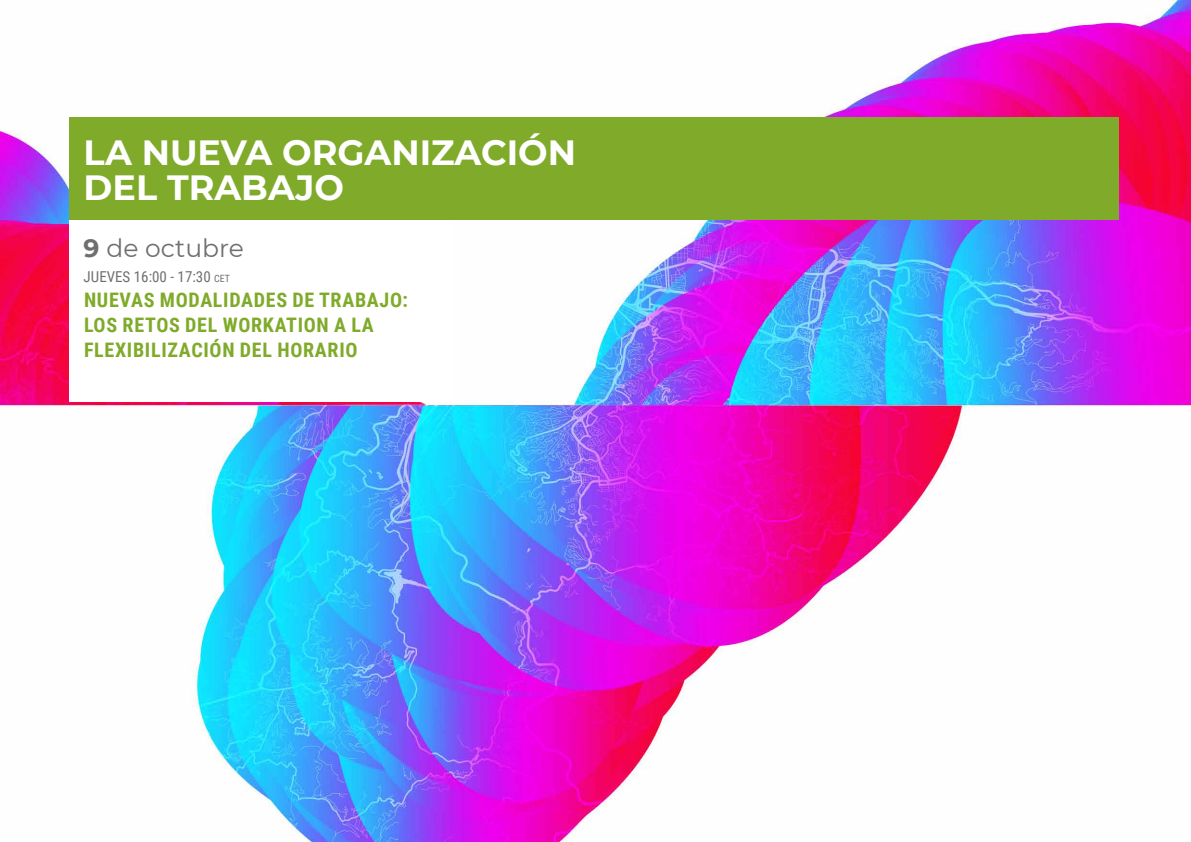
<style>
.page{position:relative;width:1191px;height:842px;background:#fff}
.page>*{position:absolute;margin:0;border:0;box-sizing:border-box;transform-origin:0 0}
.t1{font:700 35px/35px "Montserrat";color:#fff}
.t2{font:25px "Montserrat";color:#706f6f}
.t3{font:700 20px/25px "Roboto Condensed";letter-spacing:.035em;color:#7faa2a}
.t4{font:15px "Roboto Condensed";color:#706f6f}
.s1{font-weight:700}
.s2{font-size:10px}
</style>
<div class="page">
<img style="left:0;top:0;width:1191px;height:842px">
<div style="left:69px;top:118px;width:1049px;height:102px;background:#7faa2a"></div>
<div style="left:69px;top:220px;width:383px;height:182px;background:#fff"></div>
<h1 class="t1" style="left:84px;top:133px;width:494px">LA NUEVA ORGANIZACIÓN<br>DEL TRABAJO</h1>
<p class="t2" style="left:84px;top:231px;width:162px"><span class="s1">9</span> de octubre</p>
<p class="t4" style="left:84px;top:266px;width:148px">JUEVES 16:00 - 17:30 <span class="s2">CET</span></p>
<p class="t3" style="left:84px;top:286px;width:325px">NUEVAS MODALIDADES DE TRABAJO:<br>LOS RETOS DEL WORKATION A LA<br>FLEXIBILIZACIÓN DEL HORARIO</p>
</div>
